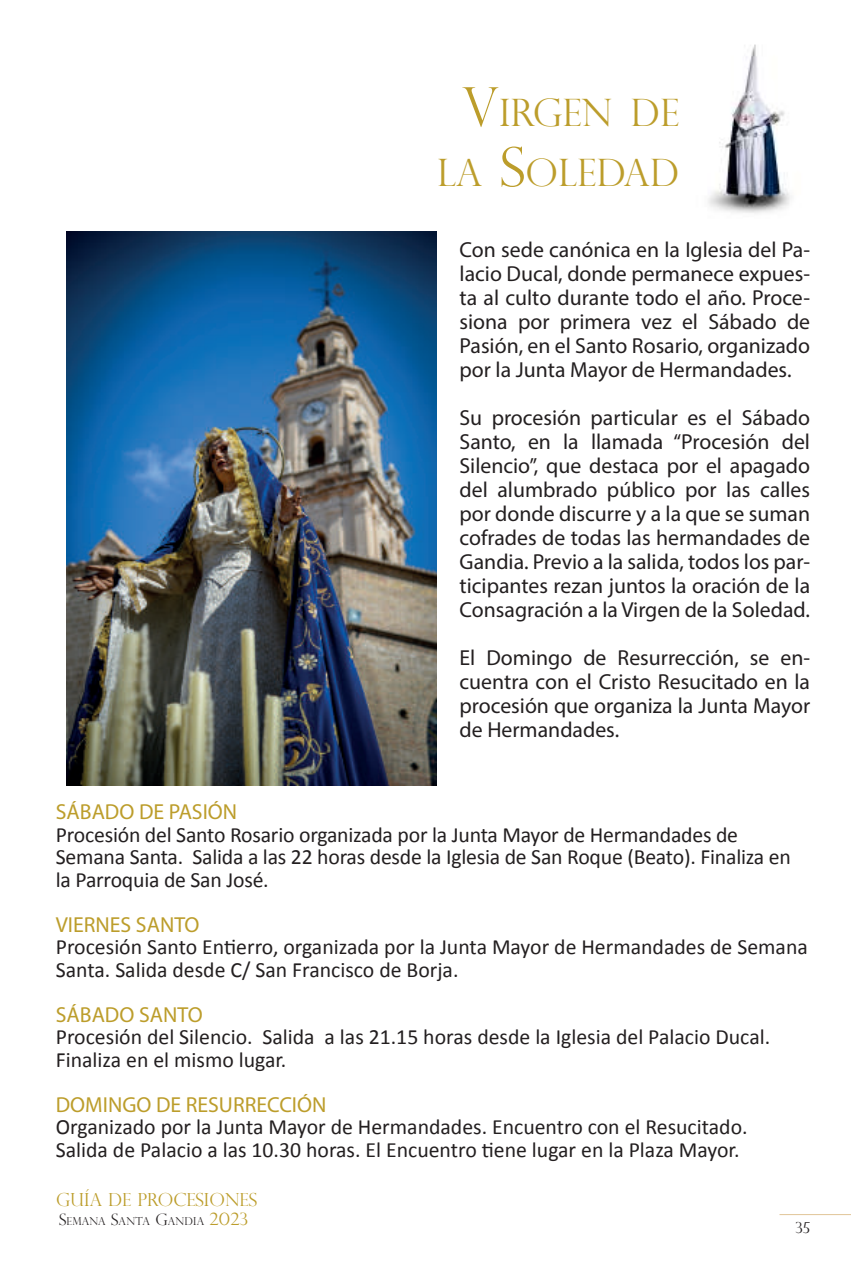
<style>
.page{position:relative;width:851px;height:1276px;background:#fff}
.page>*{position:absolute;margin:0;border:0;box-sizing:border-box;transform-origin:0 0}
.t1{font:300 37.8px "Perpetua Titling";color:#bc9d2b}
.t2{font:21.6px/24px "Myriad Pro";color:#231f20;text-align:justify}
.t3{font:21.6px/22.5px "Calibri";color:#231f20}
.t4{font:21.6px "Myriad Pro";color:#bc9d2b}
.t5{font:300 18px "Perpetua Titling";color:#bc9d2b}
.t6{font:300 15px "Perpetua Titling";color:#231f20}
.t7{font:300 11.1px "Perpetua Titling";letter-spacing:.015em;color:#231f20}
.s1{font-size:54px}
.s2{font-size:15.6px}
.s3{font-size:17.1px;color:#bc9d2b}
</style>
<div class="page">
<hr style="left:779px;top:1214px;width:71px;height:1px;background:#e1c699">
<img style="left:708px;top:44px;width:82px;height:170px">
<img style="left:67px;top:231px;width:369px;height:554px">
<h1 class="t1" style="left:462px;top:90px;width:61px"><span class="s1">V</span>IRGEN</h1>
<h1 class="t1" style="left:630px;top:90px;width:25px">DE</h1>
<h1 class="t1" style="left:437px;top:150px;width:166px">LA <span class="s1">S</span>OLEDAD</h1>
<p class="t2" style="left:459px;top:237px;width:352px">Con sede canónica en la Iglesia del Pa&shy;lacio Ducal, donde permanece expues&shy;ta al culto durante todo el año. Proce&shy;siona por primera vez el Sábado de Pasión, en el Santo Rosario, organizado por la Junta Mayor de Hermandades.</p>
<p class="t2" style="left:459px;top:405px;width:352px">Su procesión particular es el Sábado Santo, en la llamada “Procesión del Silencio”, que destaca por el apagado del alumbrado público por las calles por donde discurre y a la que se suman cofrades de todas las hermandades de Gandia. Previo a la salida, todos los par&shy;ticipantes rezan juntos la oración de la Consagración a la Virgen de la Soledad.</p>
<p class="t2" style="left:459px;top:645px;width:352px">El Domingo de Resurrección, se en&shy;cuentra con el Cristo Resucitado en la procesión que organiza la Junta Mayor de Hermandades.</p>
<p class="t4" style="left:56px;top:798px;width:183px">SÁBADO DE PASIÓN</p>
<p class="t3" style="left:56px;top:822px;width:736px">Procesión del Santo Rosario organizada por la Junta Mayor de Hermandades de<br>Semana Santa. Salida a las 22 horas desde la Iglesia de San Roque (Beato). Finaliza en la Parroquia de San José.</p>
<p class="t4" style="left:56px;top:911px;width:145px">VIERNES SANTO</p>
<p class="t3" style="left:56px;top:934px;width:753px">Procesión Santo Entierro, organizada por la Junta Mayor de Hermandades de Semana<br>Santa. Salida desde C/ San Francisco de Borja.</p>
<p class="t4" style="left:56px;top:1001px;width:148px">SÁBADO SANTO</p>
<p class="t3" style="left:56px;top:1024px;width:715px">Procesión del Silencio. Salida a las 21.15 horas desde la Iglesia del Palacio Ducal.<br>Finaliza en el mismo lugar.</p>
<p class="t4" style="left:56px;top:1091px;width:272px">DOMINGO DE RESURRECCIÓN</p>
<p class="t3" style="left:56px;top:1114px;width:693px">Organizado por la Junta Mayor de Hermandades. Encuentro con el Resucitado.<br>Salida de Palacio a las 10.30 horas. El Encuentro tiene lugar en la Plaza Mayor.</p>
<p class="t5" style="left:56px;top:1188px;width:202px">GUÍA DE PROCESIONES</p>
<p class="t7" style="left:59px;top:1214px;width:190px"><span class="s2">S</span>EMANA <span class="s2">S</span>ANTA <span class="s2">G</span>ANDIA <span class="s3">2023</span></p>
<p class="t6" style="left:795px;top:1218px;width:17px">35</p>
</div>
